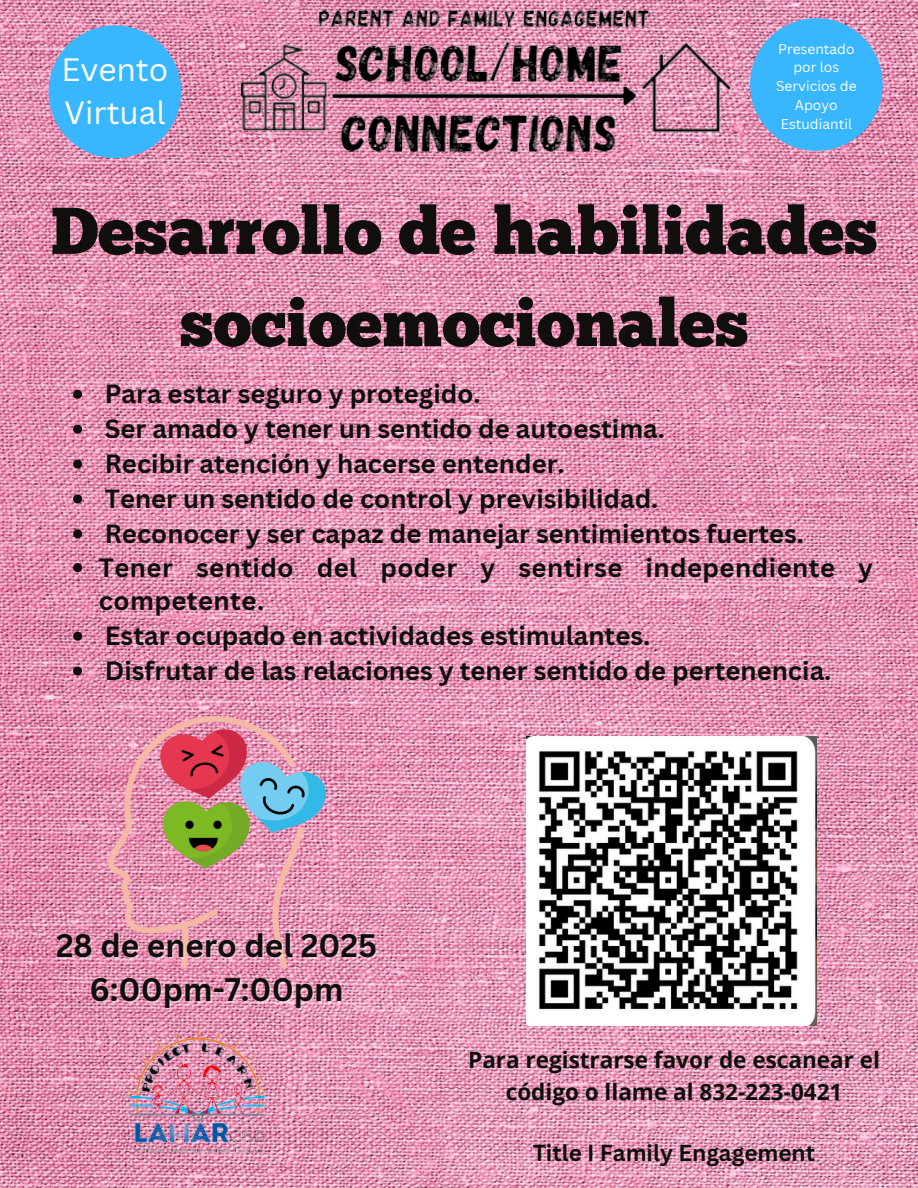
<style>
.page{position:relative;width:918px;height:1188px;background:#fff}
.page>*{position:absolute;margin:0;border:0;box-sizing:border-box;transform-origin:0 0}
.t1{font:66.15px/92.2px "Chunk Five";color:#100f0d;text-align:center}
.t2{font:700 31.65px "Canva Sans";color:#100f0d}
.t3{font:31.5px/43.3px "Canva Sans";color:#fff}
.t4{font:700 25.65px "Canva Sans";color:#100f0d}
.t5{font:700 25.65px/33.8px "Canva Sans";letter-spacing:.02em;color:#100f0d}
.t6{font:700 22.5px/31.5px "Open Sans";color:#100f0d;text-align:center}
.t7{font:700 22.5px "Canva Sans";color:#100f0d}
.t8{font:13.8px/18.9px "Canva Sans";color:#fff;text-align:center}
</style>
<div class="page">
<img style="left:0;top:0;width:918px;height:1188px">
<div style="left:49px;top:26px;width:132px;height:132px;background:#38b6ff;border-radius:50%"></div>
<img style="left:231px;top:11px;width:519px;height:140px">
<div style="left:750px;top:18px;width:133px;height:133px;background:#38b6ff;border-radius:50%"></div>
<img style="left:115px;top:1025px;width:164px;height:142px">
<img style="left:108px;top:717px;width:217px;height:252px">
<svg style="left:73px;top:390px;width:9px;height:9px"></svg>
<svg style="left:73px;top:425px;width:9px;height:9px"></svg>
<svg style="left:73px;top:460px;width:9px;height:9px"></svg>
<svg style="left:73px;top:494px;width:9px;height:9px"></svg>
<svg style="left:73px;top:529px;width:9px;height:9px"></svg>
<svg style="left:73px;top:563px;width:9px;height:9px"></svg>
<svg style="left:73px;top:632px;width:9px;height:9px"></svg>
<svg style="left:73px;top:667px;width:9px;height:9px"></svg>
<img style="left:527px;top:736px;width:290px;height:289px">
<p class="t3" style="left:61px;top:47px;width:108px">Evento<br>Virtual</p>
<h5 class="t8" style="left:776px;top:39px;width:82px">Presentado por los<br>Servicios de<br>Apoyo<br>Estudiantil</h5>
<h1 class="t1" style="left:51px;top:191px;width:829px">Desarrollo de habilidades socioemocionales</h1>
<p class="t4" style="left:105px;top:376px;width:377px">Para estar seguro y protegido.</p>
<p class="t4" style="left:105px;top:411px;width:562px">Ser amado y tener un sentido de autoestima.</p>
<p class="t4" style="left:105px;top:446px;width:461px">Recibir atención y hacerse entender.</p>
<p class="t4" style="left:105px;top:481px;width:555px">Tener un sentido de control y previsibilidad.</p>
<p class="t4" style="left:105px;top:515px;width:701px">Reconocer y ser capaz de manejar sentimientos fuertes.</p>
<p class="t5" style="left:99px;top:550px;width:776px">Tener sentido del poder y sentirse independiente y competente.</p>
<p class="t4" style="left:105px;top:618px;width:547px">Estar ocupado en actividades estimulantes.</p>
<p class="t4" style="left:105px;top:653px;width:728px">Disfrutar de las relaciones y tener sentido de pertenencia.</p>
<p class="t2" style="left:56px;top:924px;width:323px">28 de enero del 2025</p>
<h5 class="t2" style="left:89px;top:967px;width:256px">6:00pm-7:00pm</h5>
<p class="t6" style="left:468px;top:1044px;width:413px">Para registrarse favor de escanear el código o llame al 832-223-0421</p>
<h2 class="t7" style="left:533px;top:1137px;width:284px">Title I Family Engagement</h2>
</div>
